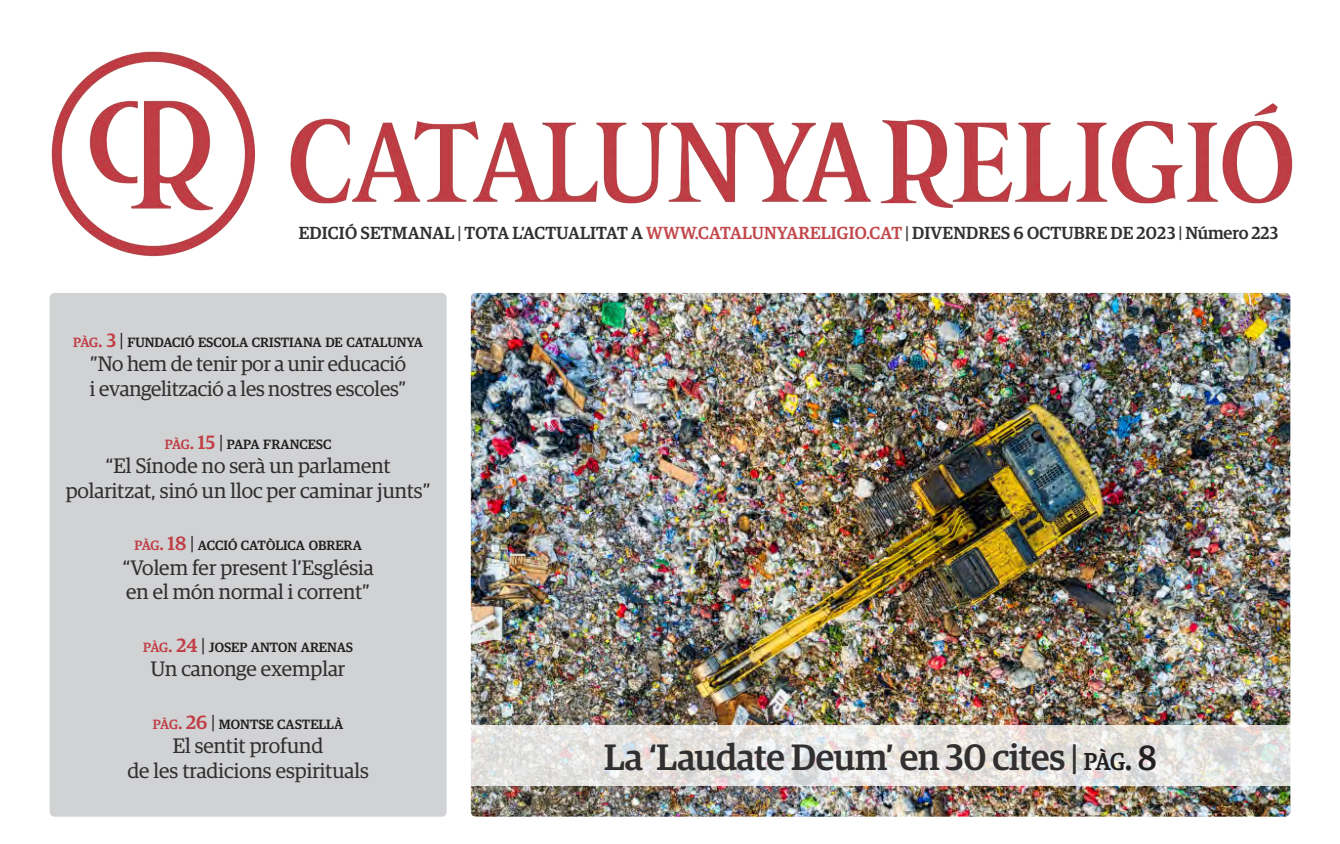
<style>
.page{position:relative;width:1340px;height:844px;background:#fff}
.page>*{position:absolute;margin:0;border:0;box-sizing:border-box;transform-origin:0 0}
.t1{font:500 36.75px "Guardian Egyp";letter-spacing:-.01em;color:#312f30}
.t2{font:21px/24.5px "Guardian Egyp";color:#312f30}
.t3{font:500 17.5px "Guardian Egyp";letter-spacing:.01em;color:#312f30}
.t4{font:500 13.47px "Guardian Egyp";color:#231f20}
.s1{color:#3e3e3f}
.s2{color:#c2474a}
.s3{color:#c03e45}
.s4{font-size:19.25px;color:#c03e45}
.s5{font-weight:400;font-size:19.25px}
.s6{font-size:35px}
.s7{font-size:24.5px;color:#231f20}
.s8{font-size:35px;color:#231f20}
</style>
<div class="page">
<img style="left:51px;top:51px;width:1242px;height:206px">
<img style="left:471px;top:293px;width:819px;height:523px">
<div style="left:50px;top:293px;width:396px;height:523px;background:#d1d2d4;border-radius:5px"></div>
<svg style="left:471px;top:724px;width:819px;height:61px;background:#e4e2df"></svg>
<p class="t3" style="left:299px;top:220px;width:981px">EDICIÓ SETMANAL <span class="s1">|</span> TOTA L’ACTUALITAT A <span class="s2">WWW.CATALUNYARELIGIO.CAT</span> <span class="s1">|</span> DIVENDRES 6 OCTUBRE DE 2023 <span class="s1">|</span> Número 223</p>
<p class="t4" style="left:73px;top:332px;width:351px"><span class="s3">PÀG</span><span class="s4">. 3</span> <span class="s5">|</span> FUNDACIÓ ESCOLA CRISTIANA DE CATALUNYA</p>
<p class="t2" style="left:90px;top:350px;width:318px">”No hem de tenir por a unir educació i evangelització a les nostres escoles”</p>
<p class="t4" style="left:165px;top:434px;width:168px"><span class="s3">PÀG</span><span class="s4">. 15</span> <span class="s5">|</span> PAPA FRANCESC</p>
<p class="t2" style="left:66px;top:452px;width:366px;text-align:center">“El Sínode no serà un parlament polaritzat, sinó un lloc per caminar junts”</p>
<p class="t4" style="left:134px;top:535px;width:229px"><span class="s3">PÀG</span><span class="s4">. 18</span> <span class="s5">|</span> ACCIÓ CATÒLICA OBRERA</p>
<p class="t2" style="left:122px;top:553px;width:253px">“Volem fer present l’Església en el món normal i corrent”</p>
<p class="t4" style="left:143px;top:637px;width:211px"><span class="s3">PÀG</span><span class="s4">. 24</span> <span class="s5">|</span> JOSEP ANTON ARENAS</p>
<p class="t2" style="left:151px;top:655px;width:196px">Un canonge exemplar</p>
<p class="t4" style="left:153px;top:714px;width:192px"><span class="s3">PÀG</span><span class="s4">. 26</span> <span class="s5">|</span> MONTSE CASTELLÀ</p>
<p class="t2" style="left:127px;top:732px;width:243px;text-align:center">El sentit profund<br>de les tradicions espirituals</p>
<p class="t1" style="left:604px;top:730px;width:554px">La ‘Laudate Deum’ en 30 cites <span class="s6">|</span> <span class="s7">PÀG</span><span class="s8">. 8</span></p>
</div>
